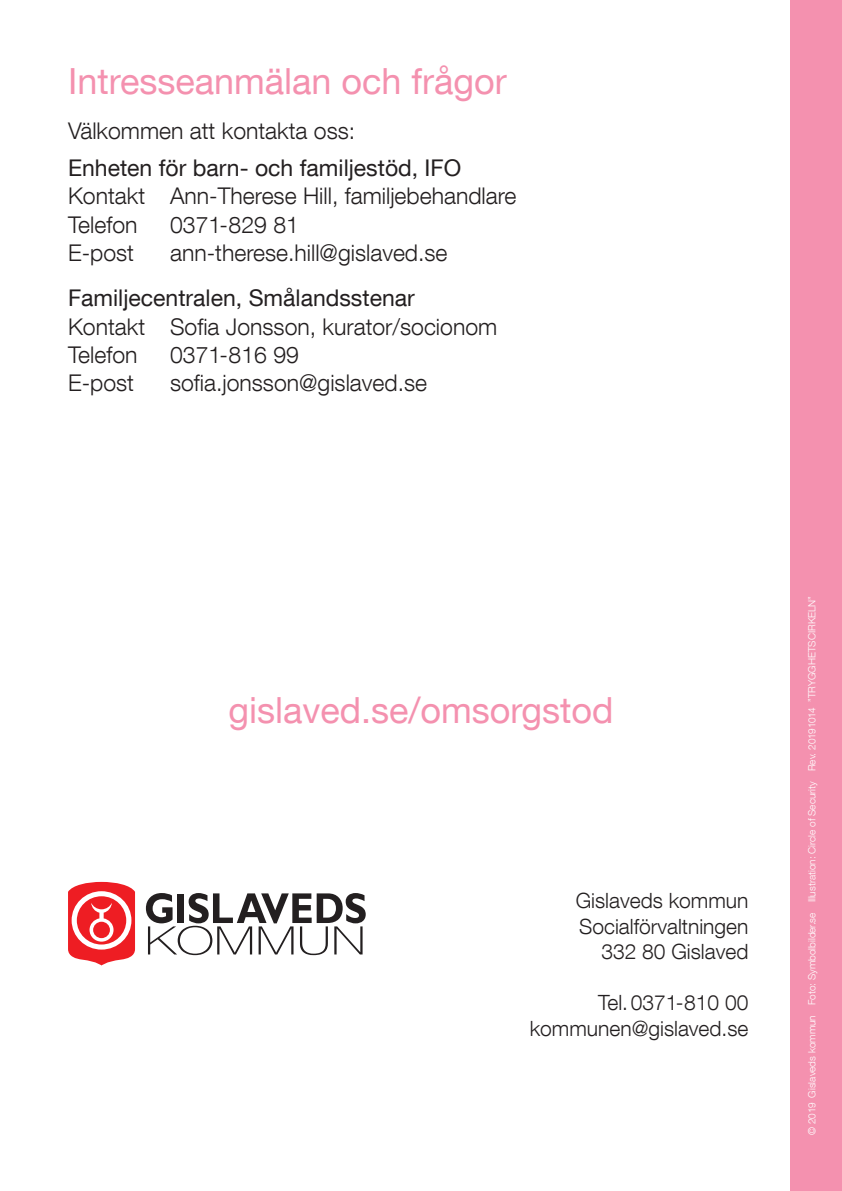
<style>
.page{position:relative;width:842px;height:1191px;background:#fff}
.page>*{position:absolute;margin:0;border:0;box-sizing:border-box;transform-origin:0 0}
.t1{font:36px "Helvetica Neue LT Com";color:#f491af}
.t2{font:300 23px/28.4px "Helvetica Neue LT Com";color:#231f20}
.t3{font:23px "Helvetica Neue LT Com";color:#231f20}
.t4{font:300 21px/25.6px "Helvetica Neue LT Com";color:#231f20;text-align:right}
.t5{font:300 10px "Helvetica Neue LT Com";color:#fff}
</style>
<div class="page">
<svg style="left:146px;top:893px;width:220px;height:62px"></svg>
<svg style="left:68px;top:882px;width:67px;height:83px"></svg>
<div style="left:791px;top:0;width:51px;height:1191px;background:#f491af"></div>
<h1 class="t1" style="left:68px;top:59px;width:440px">Intresseanmälan och frågor</h1>
<p class="t2" style="left:68px;top:116px;width:289px">Välkommen att kontakta oss:</p>
<p class="t3" style="left:68px;top:154px;width:395px">Enheten för barn- och familjestöd, IFO</p>
<p class="t2" style="left:68px;top:181px;width:450px">Kontakt Ann-Therese Hill, familjebehandlare<br>Telefon</p>
<p class="t2" style="left:170px;top:210px;width:130px">0371-829 81</p>
<p class="t2" style="left:68px;top:238px;width:68px">E-post</p>
<p class="t2" style="left:170px;top:238px;width:279px">ann-therese.hill@gislaved.se</p>
<p class="t3" style="left:68px;top:284px;width:348px">Familjecentralen, Smålandsstenar</p>
<p class="t2" style="left:68px;top:312px;width:431px">Kontakt Sofia Jonsson, kurator/socionom<br>Telefon</p>
<p class="t2" style="left:170px;top:340px;width:130px">0371-816 99</p>
<p class="t2" style="left:68px;top:368px;width:68px">E-post</p>
<p class="t2" style="left:170px;top:368px;width:258px">sofia.jonsson@gislaved.se</p>
<h1 class="t1" style="left:228px;top:688px;width:387px">gislaved.se/omsorgstod</h1>
<p class="t4" style="left:576px;top:887px;width:174px">Gislaveds kommun<br>Socialförvaltningen<br>332 80 Gislaved</p>
<p class="t4" style="left:530px;top:989px;width:220px">Tel.0371-810 00 kommunen@gislaved.se</p>
<p class="t5" style="left:806px;top:1135px;width:541px;rotate:-90deg">© 2019 Gislaveds kommun Foto: Symbolbilder.se Illustration: Circle of Security Rev. 20191014 ”TRYGGHETSCIRKELN”</p>
</div>
